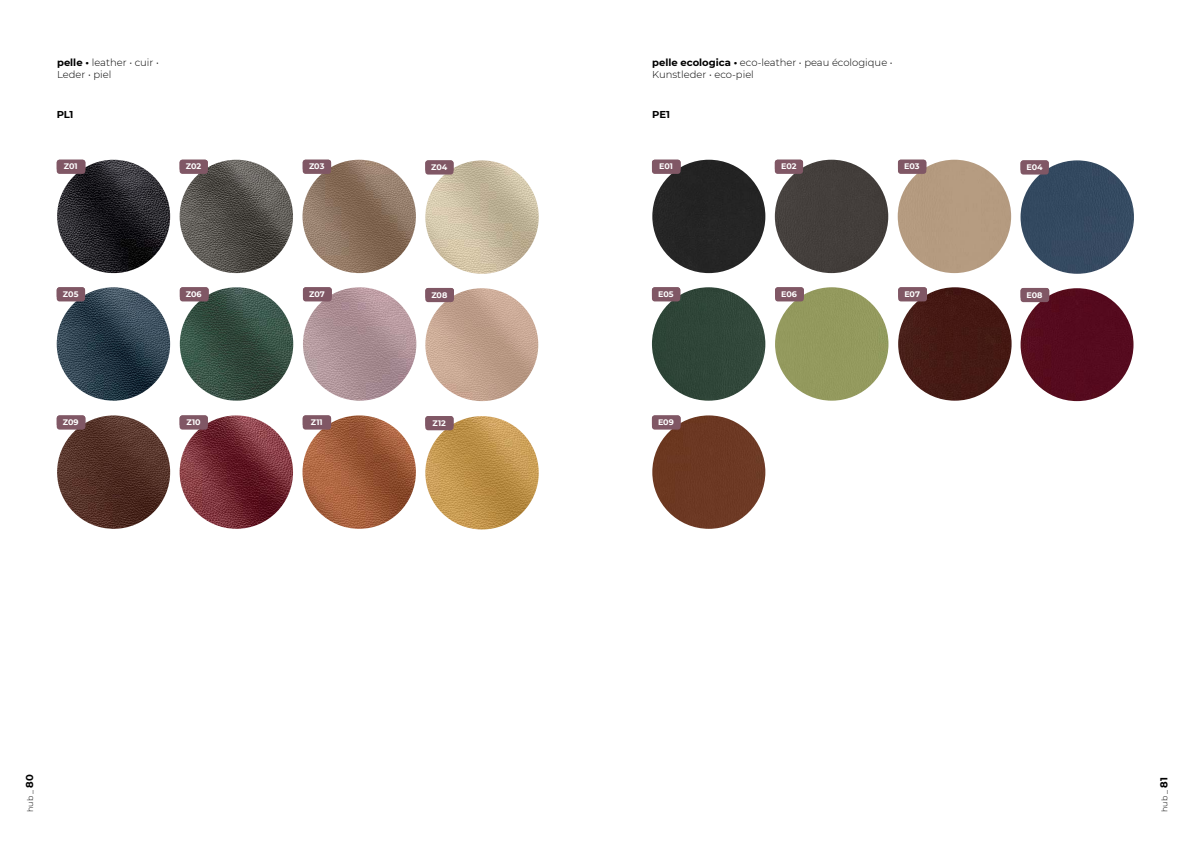
<style>
.page{position:relative;width:1191px;height:842px;background:#fff}
.page>*{position:absolute;margin:0;border:0;box-sizing:border-box;transform-origin:0 0}
.t1{font:300 10px/12px "Montserrat";color:#000}
.t2{font:700 10px "Montserrat";letter-spacing:-.01em;color:#000}
.t3{font:700 8px "Montserrat";letter-spacing:-.005em;color:#fff}
.t4{font:300 8px "Montserrat";color:#000}
.s1{font-weight:700}
.s2{font-weight:700;font-size:10px}
</style>
<div class="page">
<img style="left:180px;top:287px;width:113px;height:114px;border-radius:57px">
<div style="left:775px;top:287px;width:113px;height:114px;background:#939a5d;border-radius:57px"></div>
<div style="left:180px;top:287px;width:29px;height:14px;background:#805765;border-radius:3px"></div>
<div style="left:775px;top:287px;width:29px;height:14px;background:#805765;border-radius:3px"></div>
<img style="left:303px;top:287px;width:113px;height:114px;border-radius:57px">
<div style="left:898px;top:287px;width:113px;height:114px;background:#451914;border-radius:57px"></div>
<div style="left:303px;top:287px;width:29px;height:14px;background:#805765;border-radius:3px"></div>
<div style="left:898px;top:287px;width:29px;height:14px;background:#805765;border-radius:3px"></div>
<img style="left:57px;top:287px;width:113px;height:114px;border-radius:57px">
<div style="left:652px;top:287px;width:113px;height:114px;background:#304639;border-radius:57px"></div>
<div style="left:57px;top:287px;width:28px;height:14px;background:#805765;border-radius:3px"></div>
<div style="left:652px;top:287px;width:28px;height:14px;background:#805765;border-radius:3px"></div>
<img style="left:425px;top:160px;width:114px;height:114px;border-radius:57px">
<div style="left:1020px;top:160px;width:114px;height:114px;background:#344961;border-radius:57px"></div>
<img style="left:425px;top:416px;width:114px;height:113px;border-radius:57px">
<div style="left:425px;top:160px;width:28px;height:15px;background:#805765;border-radius:3px"></div>
<div style="left:1020px;top:160px;width:28px;height:15px;background:#805765;border-radius:3px"></div>
<div style="left:425px;top:416px;width:28px;height:14px;background:#805765;border-radius:3px"></div>
<img style="left:425px;top:288px;width:113px;height:113px;border-radius:56px">
<div style="left:1020px;top:288px;width:113px;height:113px;background:#550a1e;border-radius:56px"></div>
<div style="left:425px;top:288px;width:29px;height:14px;background:#805765;border-radius:3px"></div>
<div style="left:1020px;top:288px;width:29px;height:14px;background:#805765;border-radius:3px"></div>
<img style="left:302px;top:160px;width:114px;height:113px;border-radius:57px">
<div style="left:897px;top:160px;width:114px;height:113px;background:#b59b80;border-radius:57px"></div>
<div style="left:303px;top:160px;width:28px;height:14px;background:#805765;border-radius:3px"></div>
<div style="left:898px;top:160px;width:28px;height:14px;background:#805765;border-radius:3px"></div>
<img style="left:302px;top:415px;width:114px;height:114px;border-radius:57px">
<div style="left:303px;top:415px;width:28px;height:15px;background:#805765;border-radius:3px"></div>
<img style="left:57px;top:160px;width:113px;height:113px;border-radius:57px">
<div style="left:652px;top:160px;width:113px;height:113px;background:#242424;border-radius:57px"></div>
<div style="left:57px;top:160px;width:28px;height:14px;background:#805765;border-radius:3px"></div>
<div style="left:652px;top:160px;width:28px;height:14px;background:#805765;border-radius:3px"></div>
<img style="left:57px;top:415px;width:113px;height:114px;border-radius:57px">
<div style="left:652px;top:415px;width:113px;height:114px;background:#6c3823;border-radius:57px"></div>
<div style="left:57px;top:415px;width:28px;height:15px;background:#805765;border-radius:3px"></div>
<div style="left:652px;top:415px;width:28px;height:15px;background:#805765;border-radius:3px"></div>
<img style="left:180px;top:160px;width:113px;height:113px;border-radius:57px">
<div style="left:775px;top:160px;width:113px;height:113px;background:#433e3b;border-radius:57px"></div>
<div style="left:180px;top:160px;width:28px;height:14px;background:#805765;border-radius:3px"></div>
<div style="left:775px;top:160px;width:28px;height:14px;background:#805765;border-radius:3px"></div>
<img style="left:180px;top:415px;width:113px;height:114px;border-radius:57px">
<div style="left:180px;top:415px;width:28px;height:15px;background:#805765;border-radius:3px"></div>
<p class="t1" style="left:57px;top:57px;width:103px"><span class="s1">pelle •</span> leather • cuir •<br>Leder • piel</p>
<p class="t1" style="left:652px;top:57px;width:242px"><span class="s1">pelle ecologica •</span> eco-leather • peau écologique •<br>Kunstleder • eco-piel</p>
<p class="t2" style="left:57px;top:107px;width:18px">PL1</p>
<p class="t2" style="left:652px;top:107px;width:19px">PE1</p>
<p class="t3" style="left:186px;top:161px;width:17px">Z02</p>
<p class="t3" style="left:781px;top:161px;width:17px">E02</p>
<p class="t3" style="left:309px;top:161px;width:17px">Z03</p>
<p class="t3" style="left:904px;top:161px;width:17px">E03</p>
<p class="t3" style="left:64px;top:161px;width:15px">Z01</p>
<p class="t3" style="left:659px;top:161px;width:15px">E01</p>
<p class="t3" style="left:431px;top:162px;width:18px">Z04</p>
<p class="t3" style="left:1026px;top:162px;width:18px">E04</p>
<p class="t3" style="left:63px;top:288px;width:17px">Z05</p>
<p class="t3" style="left:186px;top:288px;width:17px">Z06</p>
<p class="t3" style="left:309px;top:288px;width:17px">Z07</p>
<p class="t3" style="left:658px;top:288px;width:17px">E05</p>
<p class="t3" style="left:781px;top:288px;width:17px">E06</p>
<p class="t3" style="left:904px;top:288px;width:17px">E07</p>
<p class="t3" style="left:431px;top:289px;width:17px">Z08</p>
<p class="t3" style="left:1026px;top:289px;width:17px">E08</p>
<p class="t3" style="left:187px;top:416px;width:16px">Z10</p>
<p class="t3" style="left:63px;top:417px;width:17px">Z09</p>
<p class="t3" style="left:658px;top:417px;width:17px">E09</p>
<p class="t3" style="left:311px;top:416px;width:13px">Z11</p>
<p class="t3" style="left:432px;top:417px;width:15px">Z12</p>
<p class="t4" style="left:25px;top:812px;width:39px;rotate:-90deg">hub _ <span class="s2">80</span></p>
<p class="t4" style="left:1159px;top:812px;width:36px;rotate:-90deg">hub _ <span class="s2">81</span></p>
</div>
